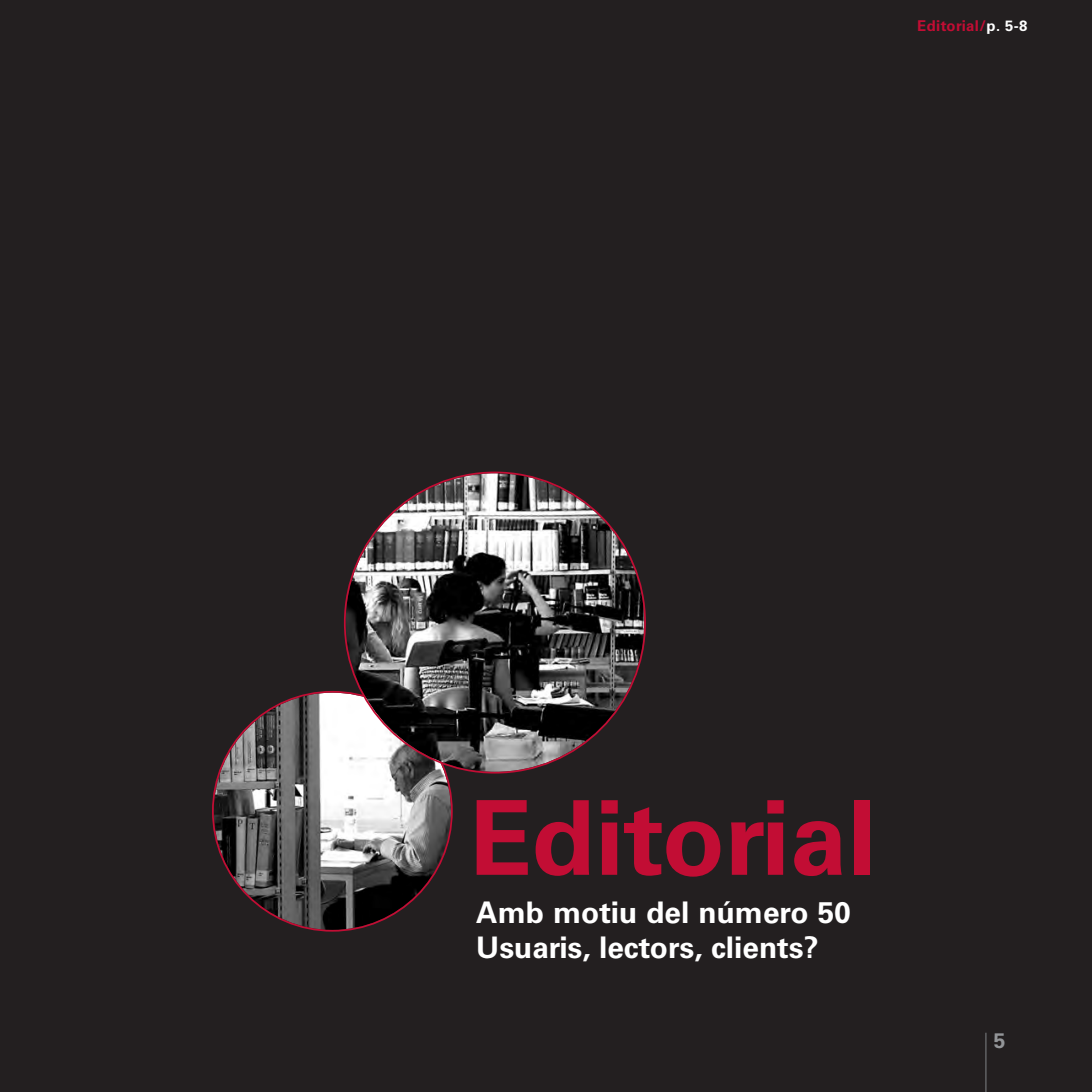
<style>
.page{position:relative;width:1092px;height:1092px;background:#fff}
.page>*{position:absolute;margin:0;border:0;box-sizing:border-box;transform-origin:0 0}
.t1{font:700 103.25px "Univers";color:#c20d34}
.t2{font:700 29.75px/35.7px "Univers";color:#fff}
.t3{font:700 21px "Univers";color:#939598}
.t4{font:700 14.88px "Univers";letter-spacing:.03em;color:#c20d34}
.s1{color:#fff}
</style>
<div class="page">
<div style="left:0;top:0;width:1091px;height:1091px;background:#231f20"></div>
<hr style="left:985px;top:1032px;width:1px;height:59px;background:#808285">
<svg style="left:212px;top:691px;width:240px;height:240px"></svg>
<svg style="left:344px;top:471px;width:302px;height:302px"></svg>
<p class="t4" style="left:917px;top:20px;width:112px">Editorial/<span class="s1">p. 5-8</span></p>
<h1 class="t1" style="left:469px;top:800px;width:408px">Editorial</h1>
<p class="t2" style="left:476px;top:896px;width:376px">Amb motiu del número 50<br>Usuaris, lectors, clients?</p>
<p class="t3" style="left:993px;top:1032px;width:13px">5</p>
</div>
